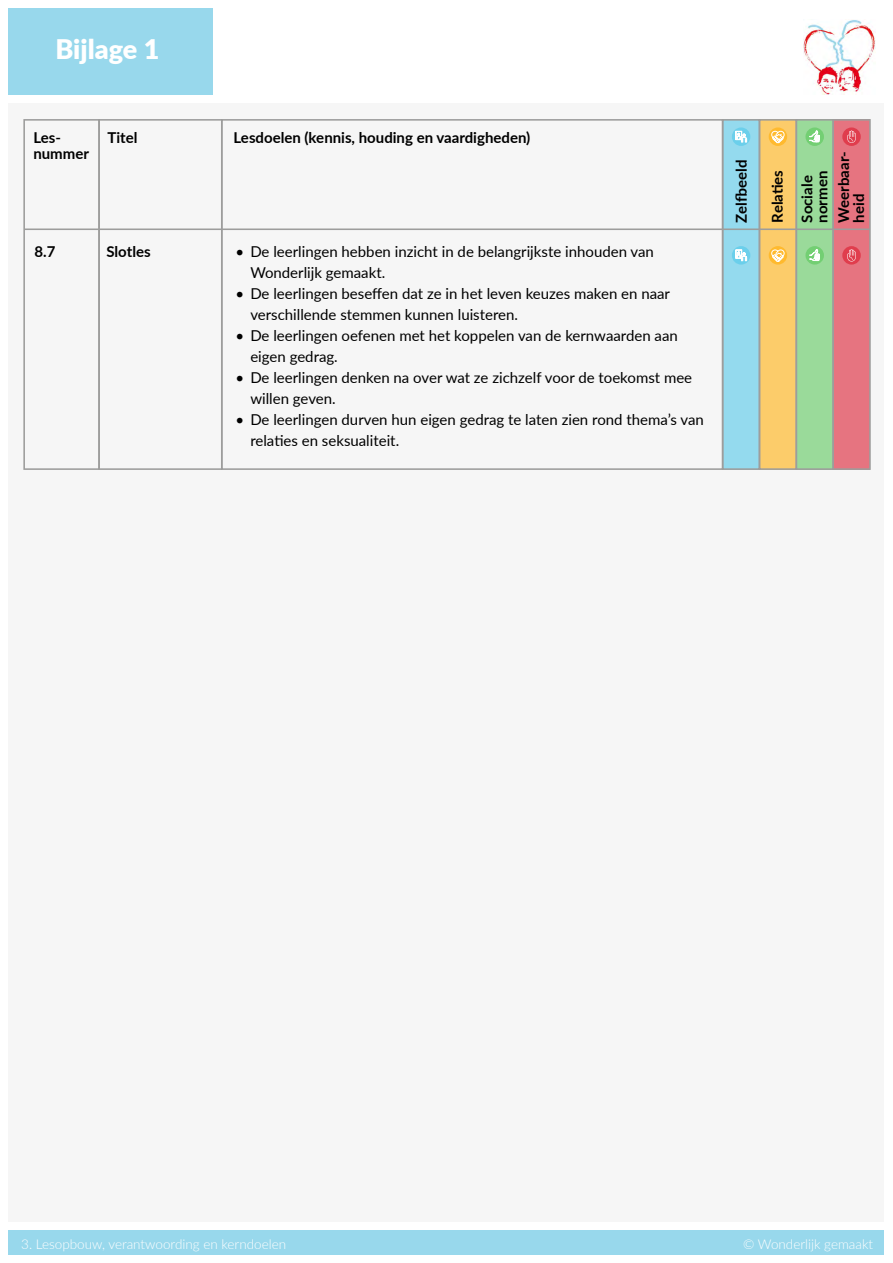
<style>
.page{position:relative;width:893px;height:1263px;background:#fff}
.page>*{position:absolute;margin:0;border:0;box-sizing:border-box;transform-origin:0 0}
.t1{font:900 27px "Lato";color:#fff}
.t2{font:15px/21px "Lato";color:#000}
.t3{font:700 15px/16.5px "Lato";color:#000}
.t4{font:300 13.5px "Lato";color:#fff}
</style>
<div class="page">
<div style="left:9px;top:104px;width:875px;height:1118px;background:#f6f6f6"></div>
<div style="left:796px;top:119px;width:37px;height:350px;background:#9ada9a"></div>
<div style="left:833px;top:119px;width:37px;height:350px;background:#e67480"></div>
<div style="left:759px;top:119px;width:37px;height:350px;background:#fccc6a"></div>
<div style="left:723px;top:119px;width:36px;height:350px;background:#94daee"></div>
<img style="left:804px;top:20px;width:71px;height:74px">
<div style="left:9px;top:9px;width:204px;height:86px;background:#98d8ec"></div>
<div style="left:9px;top:1230px;width:875px;height:25px;background:#98d8ec"></div>
<div style="left:23px;top:119px;width:77px;height:351px;border:2px solid #9d9d9c"></div>
<div style="left:98px;top:119px;width:125px;height:351px;border:2px solid #9d9d9c"></div>
<div style="left:221px;top:119px;width:502px;height:351px;border:2px solid #9d9d9c"></div>
<div style="left:795px;top:119px;width:39px;height:351px;border:2px solid #9d9d9c"></div>
<div style="left:832px;top:119px;width:39px;height:351px;border:2px solid #9d9d9c"></div>
<div style="left:759px;top:119px;width:38px;height:351px;border:2px solid #9d9d9c"></div>
<div style="left:722px;top:119px;width:38px;height:351px;border:2px solid #9d9d9c"></div>
<svg style="left:732px;top:127px;width:18px;height:19px"></svg>
<svg style="left:736px;top:131px;width:11px;height:11px"></svg>
<svg style="left:732px;top:246px;width:18px;height:19px"></svg>
<svg style="left:736px;top:250px;width:11px;height:11px"></svg>
<svg style="left:769px;top:127px;width:18px;height:19px"></svg>
<svg style="left:771px;top:130px;width:14px;height:13px"></svg>
<svg style="left:769px;top:246px;width:18px;height:19px"></svg>
<svg style="left:771px;top:249px;width:14px;height:13px"></svg>
<div style="left:842px;top:127px;width:19px;height:19px;background:#e03d4d;border-radius:50%"></div>
<svg style="left:847px;top:131px;width:9px;height:12px"></svg>
<div style="left:842px;top:246px;width:19px;height:19px;background:#e03d4d;border-radius:50%"></div>
<svg style="left:847px;top:249px;width:9px;height:13px"></svg>
<svg style="left:805px;top:127px;width:19px;height:19px"></svg>
<svg style="left:809px;top:130px;width:11px;height:12px"></svg>
<div style="left:805px;top:246px;width:19px;height:19px;background:#73cf73;border-radius:50%"></div>
<svg style="left:809px;top:249px;width:11px;height:12px"></svg>
<hr style="left:24px;top:228px;width:845px;height:2px;background:#9d9d9c">
<h1 class="t1" style="left:55px;top:29px;width:105px">Bijlage 1</h1>
<p class="t3" style="left:33px;top:128px;width:57px">Les&shy;nummer</p>
<p class="t3" style="left:108px;top:128px;width:31px">Titel</p>
<p class="t3" style="left:234px;top:128px;width:298px">Lesdoelen (kennis, houding en vaardigheden)</p>
<p class="t3" style="left:34px;top:243px;width:22px">8.7</p>
<p class="t3" style="left:106px;top:243px;width:46px">Slotles</p>
<p class="t2" style="left:250px;top:240px;width:405px;text-indent:-15px">• De leerlingen hebben inzicht in de belangrijkste inhouden van<br>Wonderlijk gemaakt.</p>
<p class="t2" style="left:250px;top:282px;width:421px;text-indent:-15px">• De leerlingen beseffen dat ze in het leven keuzes maken en naar verschillende stemmen kunnen luisteren.</p>
<p class="t2" style="left:250px;top:324px;width:429px;text-indent:-15px">• De leerlingen oefenen met het koppelen van de kernwaarden aan eigen gedrag.</p>
<p class="t2" style="left:250px;top:366px;width:443px;text-indent:-15px">• De leerlingen denken na over wat ze zichzelf voor de toekomst mee willen geven.</p>
<p class="t2" style="left:250px;top:408px;width:455px;text-indent:-15px">• De leerlingen durven hun eigen gedrag te laten zien rond thema’s van relaties en seksualiteit.</p>
<p class="t3" style="left:810px;top:223px;width:73px;line-height:21.8px;rotate:-90deg">normen<br>Weerbaar-</p>
<p class="t3" style="left:732px;top:223px;width:64px;rotate:-90deg">Zelfbeeld</p>
<p class="t3" style="left:762px;top:223px;width:54px;line-height:29.4px;rotate:-90deg">Relaties<br>Sociale</p>
<p class="t3" style="left:850px;top:223px;width:30px;rotate:-90deg">heid</p>
<p class="t4" style="left:21px;top:1234px;width:266px">3. Lesopbouw, verantwoording en kerndoelen</p>
<p class="t4" style="left:743px;top:1234px;width:131px">© Wonderlijk gemaakt</p>
</div>
